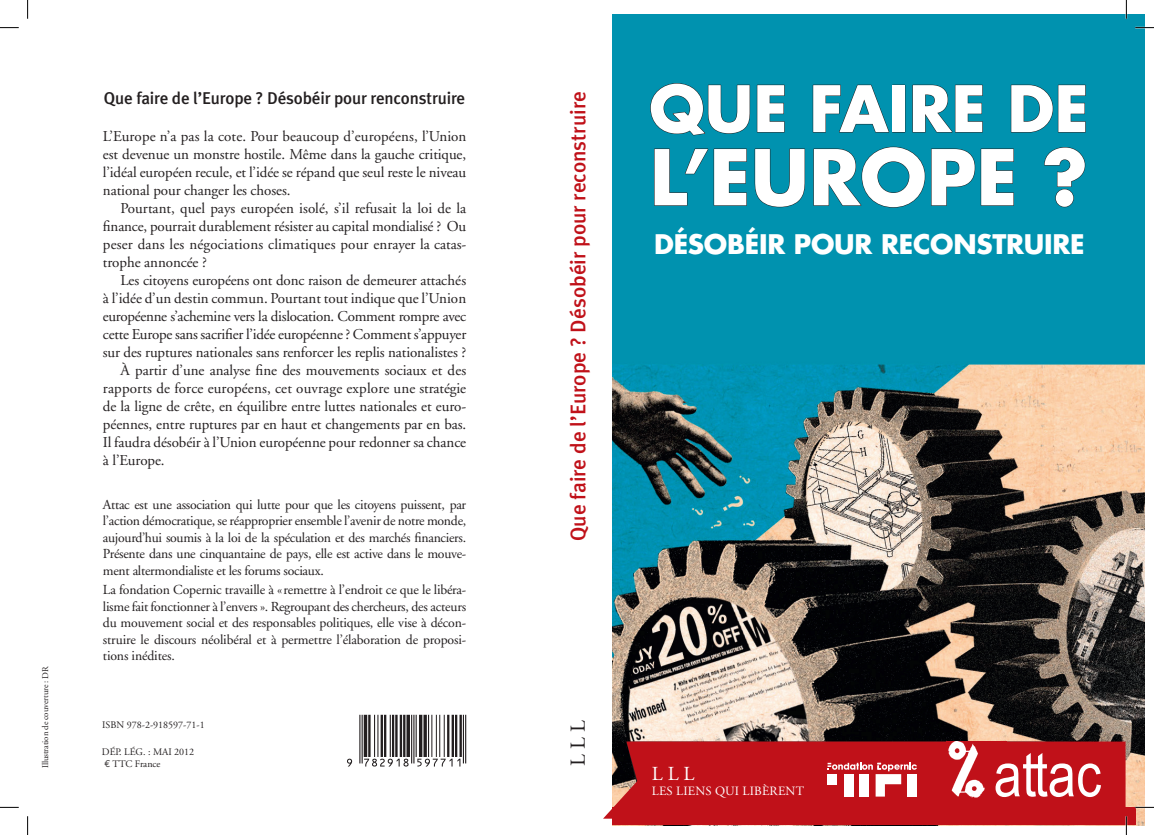
<style>
.page{position:relative;width:1154px;height:835px;background:#fff}
.page>*{position:absolute;margin:0;border:0;box-sizing:border-box;transform-origin:0 0}
.t1{font:700 74.62px "Futura";color:#fff}
.t2{font:700 62.12px "Futura";color:#fff}
.t3{font:62px "Arial Narrow";color:#fff}
.t4{font:56.25px "Ean P48 R";color:#231f20}
.t5{font:700 26.25px "Futura";letter-spacing:-.01em;color:#fff}
.t6{font:500 21.25px "Meta Plus";color:#c01119}
.t7{font:21.25px "Adobe Garamond Pro";color:#231f20}
.t8{font:19.88px "Adobe Garamond Pro";color:#fff}
.t9{font:500 17px "Meta Plus";letter-spacing:-.01em;color:#231f20}
.t10{font:15px/18px "Adobe Garamond";letter-spacing:-.005em;color:#231f20;text-align:justify}
.t11{font:13.75px/16.5px "Adobe Garamond";letter-spacing:-.02em;color:#231f20;text-align:justify}
.t12{font:12.75px "Adobe Garamond Pro";letter-spacing:.015em;color:#fff}
.t13{font:10px/12px "Adobe Garamond";color:#231f20}
.t14{font:8.75px "Adobe Garamond";letter-spacing:-.01em;color:#231f20}
.s1{font-family:"Euro Mono"}
</style>
<div class="page">
<img style="left:612px;top:15px;width:532px;height:810px">
<svg style="left:650px;top:83px;width:100px;height:52px;background:#0386a0"></svg>
<svg style="left:757px;top:85px;width:27px;height:47px"></svg>
<svg style="left:813px;top:85px;width:76px;height:47px;background:#0386a1"></svg>
<div style="left:892px;top:85px;width:13px;height:47px;border:1px solid #231f20"></div>
<svg style="left:912px;top:85px;width:70px;height:47px;background:#03849e"></svg>
<svg style="left:1011px;top:85px;width:74px;height:47px;background:#03859f"></svg>
<svg style="left:654px;top:148px;width:54px;height:58px;background:#0288a3"></svg>
<svg style="left:714px;top:149px;width:33px;height:57px;background:#03849e"></svg>
<svg style="left:755px;top:149px;width:50px;height:58px;background:#0288a2"></svg>
<svg style="left:813px;top:147px;width:112px;height:61px;background:#0288a2"></svg>
<svg style="left:931px;top:149px;width:44px;height:57px;background:#0287a2"></svg>
<svg style="left:981px;top:149px;width:33px;height:57px;background:#03849e"></svg>
<svg style="left:1044px;top:147px;width:41px;height:60px;background:#0387a2"></svg>
<div style="left:1069px;top:741px;width:56px;height:66px;background:#c01119"></div>
<div style="left:612px;top:807px;width:523px;height:18px;background:#c01119"></div>
<svg style="left:603px;top:741px;width:466px;height:78px"></svg>
<svg style="left:0;top:27px;width:19px;height:1px"></svg>
<svg style="left:1135px;top:27px;width:19px;height:1px"></svg>
<svg style="left:0;top:806px;width:19px;height:2px"></svg>
<svg style="left:1135px;top:806px;width:19px;height:2px"></svg>
<svg style="left:27px;top:0;width:1px;height:19px"></svg>
<svg style="left:27px;top:816px;width:1px;height:19px"></svg>
<svg style="left:1125px;top:0;width:2px;height:19px"></svg>
<svg style="left:1125px;top:816px;width:2px;height:19px"></svg>
<p class="t14" style="left:41px;top:768px;width:104px;rotate:-90deg">Illustration de couverture : DR</p>
<p class="t9" style="left:104px;top:88px;width:363px">Que faire de l’Europe ? Désobéir pour renconstruire</p>
<p class="t10" style="left:103px;top:127px;width:365px">L’Europe n’a pas la cote. Pour beaucoup d’européens, l’Union est devenue un monstre hostile. Même dans la gauche critique, l’idéal européen recule, et l’idée se répand que seul reste le niveau national pour changer les choses.</p>
<p class="t10" style="left:103px;top:199px;width:365px;text-indent:18px">Pourtant, quel pays européen isolé, s’il refusait la loi de la finance, pourrait durablement résister au capital mondialisé ? Ou peser dans les négociations climatiques pour enrayer la catas&shy;trophe annoncée ?</p>
<p class="t10" style="left:120px;top:271px;width:347px">Les citoyens européens ont donc raison de demeurer attachés</p>
<p class="t10" style="left:103px;top:289px;width:365px">à l’idée d’un destin commun. Pourtant tout indique que l’Union</p>
<p class="t10" style="left:103px;top:307px;width:365px">européenne s’achemine vers la dislocation. Comment rompre avec</p>
<p class="t10" style="left:103px;top:325px;width:365px">cette Europe sans sacrifier l’idée européenne ? Comment s’appuyer</p>
<p class="t10" style="left:103px;top:343px;width:365px">sur des ruptures nationales sans renforcer les replis nationalistes ?</p>
<p class="t10" style="left:120px;top:361px;width:347px">À partir d’une analyse fine des mouvements sociaux et des</p>
<p class="t10" style="left:103px;top:379px;width:365px">rapports de force européens, cet ouvrage explore une stratégie</p>
<p class="t10" style="left:103px;top:397px;width:365px">de la ligne de crête, en équilibre entre luttes nationales et euro-</p>
<p class="t10" style="left:103px;top:415px;width:365px">péennes, entre ruptures par en haut et changements par en bas.</p>
<p class="t10" style="left:103px;top:433px;width:365px">Il faudra désobéir à l’Union européenne pour redonner sa chance</p>
<p class="t10" style="left:103px;top:451px;width:63px">à l’Europe.</p>
<p class="t11" style="left:103px;top:496px;width:365px">Attac est une association qui lutte pour que les citoyens puissent, par l’action démocratique, se réapproprier ensemble l’avenir de notre monde, aujourd’hui soumis à la loi de la spéculation et des marchés financiers.<br>Présente dans une cinquantaine de pays, elle est active dans le mouve&shy;ment altermondialiste et les forums sociaux.</p>
<p class="t11" style="left:103px;top:582px;width:365px">La fondation Copernic travaille à « remettre à l’endroit ce que le libéra&shy;lisme fait fonctionner à l’envers ». Regroupant des chercheurs, des acteurs du mouvement social et des responsables politiques, elle vise à décon&shy;struire le discours néolibéral et à permettre l’élaboration de proposi&shy;tions inédites.</p>
<p class="t13" style="left:102px;top:719px;width:104px">ISBN 978-2-918597-71-1</p>
<h3 class="t4" style="left:347px;top:715px;width:121px">-:HSMJLI=Z^\\VV:</h3>
<p class="t13" style="left:102px;top:746px;width:94px">DÉP. LÉG. : MAI 2012 <span class="s1">e</span> TTC France</p>
<h3 class="t6" style="left:565px;top:541px;width:451px;rotate:-90deg">Que faire de l’Europe ? Désobéir pour reconstruire</h3>
<h2 class="t2" style="left:649px;top:67px;width:441px">QUE FAIRE DE</h2>
<h1 class="t1" style="left:650px;top:128px;width:440px">L’EUROPE ?</h1>
<h3 class="t5" style="left:654px;top:227px;width:432px">DÉSOBÉIR POUR RECONSTRUIRE</h3>
<h3 class="t7" style="left:565px;top:766px;width:47px;rotate:-90deg">L L L</h3>
<h3 class="t8" style="left:652px;top:762px;width:44px">L L L</h3>
<p class="t12" style="left:652px;top:783px;width:154px">LES LIENS QUI LIBÈRENT</p>
<h3 class="t3" style="left:993px;top:729px;width:109px">attac</h3>
</div>
